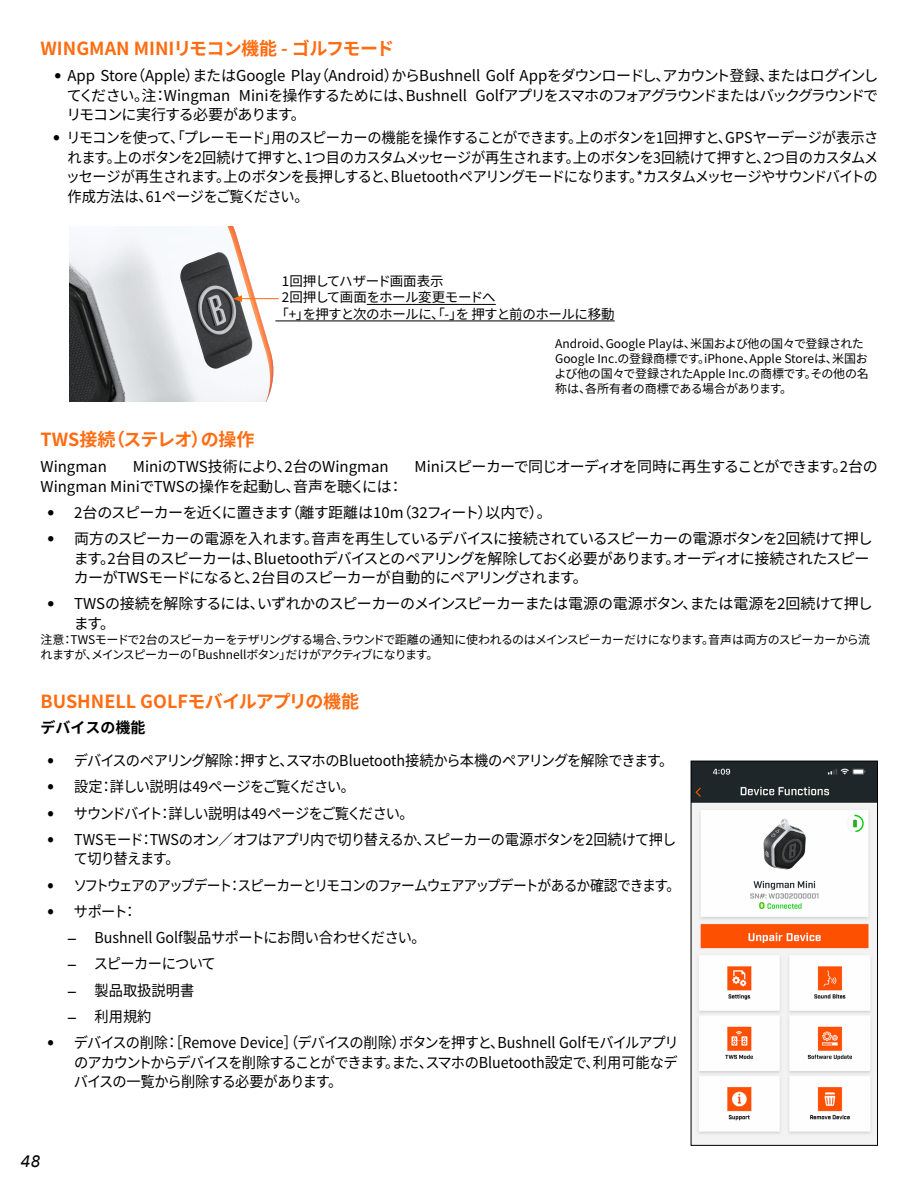
<style>
.page{position:relative;width:918px;height:1188px;background:#fff}
.page>*{position:absolute;margin:0;border:0;box-sizing:border-box;transform-origin:0 0}
.t1{font:700 18px "Noto Sans CJ Kjp";letter-spacing:-.005em;color:#ff6c11}
.t2{font:italic 500 16.5px "Avenir Next";color:#000}
.t3{font:15px/19.5px "Noto Sans CJ Kjp";letter-spacing:-.05em;color:#000;text-align:justify;scale:.95 1}
.t4{font:15px/19.5px "Noto Sans CJ Kjp";letter-spacing:-.05em;color:#000}
.t5{font:15px "Noto Sans CJ Kjp";letter-spacing:-.075em;color:#000;scale:.92 1}
.t6{font:15px "Noto Sans CJ Kjp";color:#000}
.t7{font:15px "Noto Sans CJ Kjp";letter-spacing:-.005em;color:#000}
.t8{font:15px "Noto Sans CJ Kjp";letter-spacing:-.005em;color:#000;scale:.95 1}
.t9{font:15px "Noto Sans CJ Kjp";letter-spacing:-.03em;color:#000;scale:.95 1}
.t10{font:15px "Noto Sans CJ Kjp";color:#000;scale:.95 1}
.t11{font:700 15px "Noto Sans CJ Kjp";color:#000}
.t12{font:13.5px "Noto Sans CJ Kjp";letter-spacing:-.04em;color:#000}
.t13{font:12px/15px "Noto Sans CJ Kjp";color:#000}
.t14{font:12px/15px "Noto Sans CJ Kjp";letter-spacing:-.05em;color:#000}
.s1{font-family:"Avenir Next";font-weight:500}
</style>
<div class="page">
<img style="left:69px;top:226px;width:278px;height:175px">
<hr style="left:240px;top:298px;width:39px;height:1px;background:#ff6c11">
<svg style="left:233px;top:295px;width:9px;height:7px"></svg>
<hr style="left:367px;top:304px;width:129px;height:1px;background:#000">
<hr style="left:275px;top:321px;width:340px;height:1px;background:#000">
<img style="left:693px;top:763px;width:183px;height:381px">
<div style="left:691px;top:761px;width:187px;height:385px;border:1px solid #000"></div>
<p class="t1" style="left:40px;top:38px;width:355px">WINGMAN MINIリモコン機能 - ゴルフモード</p>
<p class="t4" style="left:66px;top:66px;width:814px;text-align:justify;text-indent:-12px"><span class="s1">•</span> App Store（Apple）またはGoogle Play（Android）からBushnell Golf Appをダウンロードし、アカウント登録、またはログインしてください。注：Wingman Miniを操作するためには、Bushnell Golfアプリをスマホのフォアグラウンドまたはバックグラウンドでリモコンに実行する必要があります。</p>
<p class="t3" style="left:66px;top:128px;width:857px;text-indent:-13px"><span class="s1">•</span> リモコンを使って、「プレーモード」用のスピーカーの機能を操作することができます。上のボタンを1回押すと、GPSヤーデージが表示されます。上のボタンを2回続けて押すと、1つ目のカスタムメッセージが再生されます。上のボタンを3回続けて押すと、2つ目のカスタムメッセージが再生されます。上のボタンを長押しすると、Bluetoothペアリングモードになります。*カスタムメッセージやサウンドバイトの作成方法は、61ページをご覧ください。</p>
<p class="t12" style="left:282px;top:273px;width:163px">1回押してハザード画面表示</p>
<p class="t12" style="left:282px;top:290px;width:215px">2回押して画面をホール変更モードへ</p>
<p class="t12" style="left:275px;top:306px;width:341px">「+」を押すと次のホールに、「-」を 押すと前のホールに移動</p>
<p class="t13" style="left:554px;top:336px;width:316px">Android、Google Playは、米国および他の国々で登録されたGoogle Inc.の登録商標です。iPhone、Apple Storeは、米国および他の国々で登録されたApple Inc.の商標です。その他の名称は、各所有者の商標である場合があります。</p>
<p class="t1" style="left:40px;top:429px;width:216px">TWS接続（ステレオ）の操作</p>
<p class="t6" style="left:40px;top:458px;width:68px">Wingman</p>
<p class="t6" style="left:133px;top:458px;width:257px">MiniのTWS技術により、2台のWingman</p>
<p class="t4" style="left:415px;top:457px;width:465px">Miniスピーカーで同じオーディオを同時に再生することができます。2台の</p>
<p class="t7" style="left:40px;top:478px;width:364px">Wingman MiniでTWSの操作を起動し、音声を聴くには：</p>
<p class="t4" style="left:47px;top:503px;width:506px"><span class="s1">•</span> 2台のスピーカーを近くに置きます（離す距離は10m（32フィート）以内で）。</p>
<p class="t4" style="left:74px;top:529px;width:800px;text-indent:-27px"><span class="s1">•</span> 両方のスピーカーの電源を入れます。音声を再生しているデバイスに接続されているスピーカーの電源ボタンを2回続けて押します。2台目のスピーカーは、Bluetoothデバイスとのペアリングを解除しておく必要があります。オーディオに接続されたスピーカーがTWSモードになると、2台目のスピーカーが自動的にペアリングされます。</p>
<p class="t4" style="left:74px;top:594px;width:800px;text-indent:-27px"><span class="s1">•</span> TWSの接続を解除するには、いずれかのスピーカーのメインスピーカーまたは電源の電源ボタン、または電源を2回続けて押します。</p>
<p class="t14" style="left:40px;top:632px;width:831px">注意：TWSモードで2台のスピーカーをテザリングする場合、ラウンドで距離の通知に使われるのはメインスピーカーだけになります。音声は両方のスピーカーから流れますが、メインスピーカーの「Bushnellボタン」だけがアクティブになります。</p>
<p class="t1" style="left:40px;top:692px;width:320px">BUSHNELL GOLFモバイルアプリの機能</p>
<p class="t11" style="left:40px;top:719px;width:106px">デバイスの機能</p>
<p class="t3" style="left:47px;top:751px;width:661px"><span class="s1">•</span> デバイスのペアリング解除：押すと、スマホのBluetooth接続から本機のペアリングを解除できます。</p>
<p class="t9" style="left:47px;top:778px;width:326px"><span class="s1">•</span> 設定：詳しい説明は49ページをご覧ください。</p>
<p class="t3" style="left:47px;top:804px;width:387px"><span class="s1">•</span> サウンドバイト：詳しい説明は49ページをご覧ください。</p>
<p class="t3" style="left:74px;top:830px;width:636px;text-indent:-26px"><span class="s1">•</span> TWSモード：TWSのオン／オフはアプリ内で切り替えるか、スピーカーの電源ボタンを2回続けて押して切り替えます。</p>
<p class="t5" style="left:47px;top:877px;width:690px"><span class="s1">•</span> ソフトウェアのアップデート：スピーカーとリモコンのファームウェアアップデートがあるか確認できます。</p>
<p class="t3" style="left:47px;top:902px;width:96px"><span class="s1">•</span> サポート：</p>
<p class="t8" style="left:67px;top:929px;width:379px"><span class="s1">—</span> Bushnell Golf製品サポートにお問い合わせください。</p>
<p class="t3" style="left:67px;top:954px;width:157px"><span class="s1">—</span> スピーカーについて</p>
<p class="t10" style="left:67px;top:982px;width:135px"><span class="s1">—</span> 製品取扱説明書</p>
<p class="t3" style="left:67px;top:1007px;width:90px"><span class="s1">—</span> 利用規約</p>
<p class="t3" style="left:74px;top:1033px;width:638px;text-indent:-27px"><span class="s1">•</span> デバイスの削除：［Remove Device］（デバイスの削除）ボタンを押すと、Bushnell Golfモバイルアプリのアカウントからデバイスを削除することができます。また、スマホのBluetooth設定で、利用可能なデバイスの一覧から削除する必要があります。</p>
<p class="t2" style="left:21px;top:1147px;width:21px">48</p>
</div>
